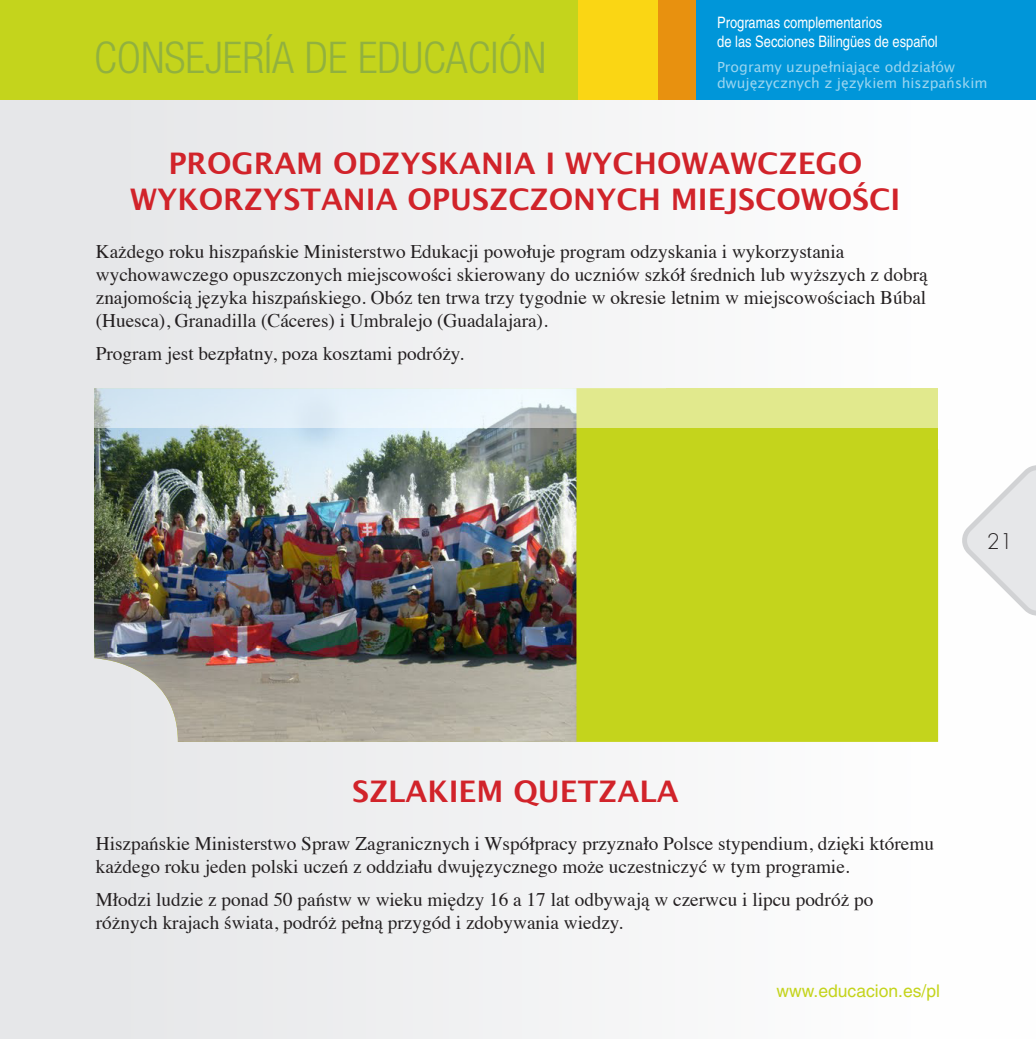
<style>
.page{position:relative;width:1036px;height:1039px;background:#fff}
.page>*{position:absolute;margin:0;border:0;box-sizing:border-box;transform-origin:0 0}
.t1{font:300 condensed 43.75px "Helvetica Neue LT Std";color:#91b13f}
.t2{font:700 29.75px/35.7px "Lucida Grande";color:#d1232a;text-align:center}
.t3{font:300 21px "Futura Std";color:#231f20}
.t4{font:19.25px/23.1px "Times";color:#231f20}
.t5{font:17.5px "Helvetica";color:#c4d41c}
.t6{font:condensed 15.75px/18.9px "Helvetica";color:#fff}
.t7{font:14px/16.8px "Lucida Grande";color:#99d5f0}
</style>
<div class="page">
<div style="left:0;top:100px;width:1035px;height:939px;background:#f2f2f3"></div>
<div style="left:695px;top:0;width:340px;height:100px;background:#0096d9"></div>
<div style="left:656px;top:0;width:39px;height:100px;background:#e8910f"></div>
<div style="left:577px;top:0;width:80px;height:100px;background:#fad614"></div>
<div style="left:0;top:0;width:577px;height:100px;background:#c4d41c"></div>
<svg style="left:961px;top:459px;width:74px;height:163px"></svg>
<div style="left:576px;top:428px;width:361px;height:314px;background:#c4d41c"></div>
<img style="left:94px;top:428px;width:482px;height:314px">
<svg style="left:94px;top:388px;width:843px;height:40px"></svg>
<h1 class="t1" style="left:94px;top:33px;width:453px">CONSEJERÍA DE EDUCACIÓN</h1>
<p class="t6" style="left:717px;top:13px;width:222px">Programas complementarios<br>de las Secciones Bilingües de español</p>
<p class="t7" style="left:717px;top:58px;width:272px">Programy uzupełniające oddziałów dwujęzycznych z językiem hiszpańskim</p>
<h2 class="t2" style="left:130px;top:146px;width:771px">PROGRAM ODZYSKANIA I WYCHOWAWCZEGO<br>WYKORZYSTANIA OPUSZCZONYCH MIEJSCOWOŚCI</h2>
<p class="t4" style="left:96px;top:238px;width:833px">Każdego roku hiszpańskie Ministerstwo Edukacji powołuje program odzyskania i wykorzystania wychowawczego opuszczonych miejscowości skierowany do uczniów szkół średnich lub wyższych z dobrą znajomością języka hiszpańskiego. Obóz ten trwa trzy tygodnie w okresie letnim w miejscowościach Búbal (Huesca), Granadilla (Cáceres) i Umbralejo (Guadalajara).</p>
<p class="t4" style="left:96px;top:341px;width:369px">Program jest bezpłatny, poza kosztami podróży.</p>
<p class="t3" style="left:986px;top:528px;width:28px">21</p>
<h2 class="t2" style="left:352px;top:773px;width:328px">SZLAKIEM QUETZALA</h2>
<p class="t4" style="left:96px;top:830px;width:839px">Hiszpańskie Ministerstwo Spraw Zagranicznych i Współpracy przyznało Polsce stypendium, dzięki któremu każdego roku jeden polski uczeń z oddziału dwujęzycznego może uczestniczyć w tym programie.</p>
<p class="t4" style="left:96px;top:886px;width:778px">Młodzi ludzie z ponad 50 państw w wieku między 16 a 17 lat odbywają w czerwcu i lipcu podróż po różnych krajach świata, podróż pełną przygód i zdobywania wiedzy.</p>
<p class="t5" style="left:776px;top:981px;width:165px">www.educacion.es/pl</p>
</div>
